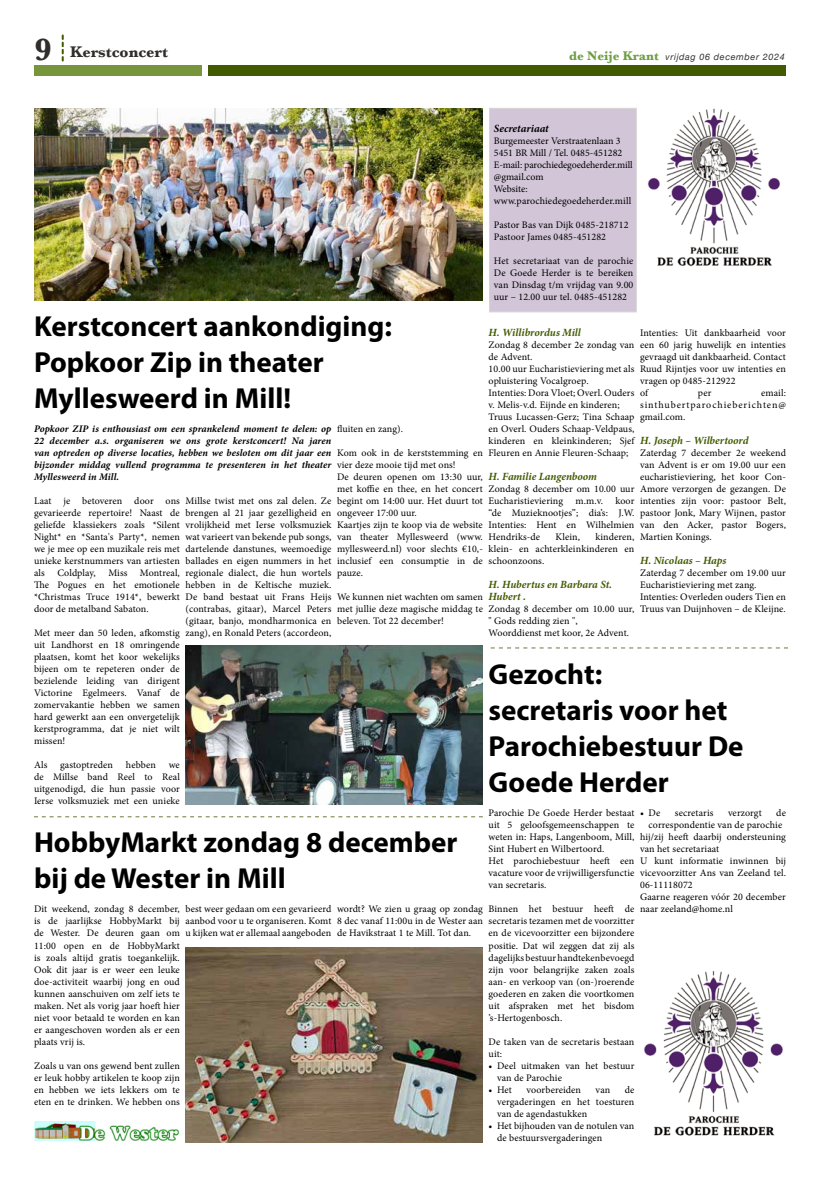
<style>
.page{position:relative;width:820px;height:1177px;background:#fff}
.page>*{position:absolute;margin:0;border:0;box-sizing:border-box;transform-origin:0 0}
.t1{font:700 29px/36px "Myriad Pro";color:#000}
.t2{font:700 16px "Baskerville";color:#302d2b}
.t3{font:italic 700 11px/12px "Minion Pro";letter-spacing:-.005em;color:#425a00}
.t4{font:italic 700 11px "Minion Pro";color:#000}
.t5{font:10px/12px "Minion Pro";letter-spacing:.01em;color:#000;text-align:justify}
.t6{font:italic 700 10px/12px "Minion Pro";letter-spacing:.005em;color:#000;text-align:justify}
.t7{font:italic 9px "Helvetica Neue";letter-spacing:.07em;color:#34302e}
.s1{font-size:32px}
.s2{font-family:"Baskerville";font-weight:700;font-style:normal;font-size:13px;color:#6e9e43}
</style>
<div class="page">
<div style="left:34px;top:65px;width:167px;height:11px;background:#77953a"></div>
<div style="left:208px;top:65px;width:577px;height:11px;background:#425a00"></div>
<svg style="left:62px;top:35px;width:2px;height:26px"></svg>
<div style="left:489px;top:108px;width:147px;height:204px;background:#d1c5d7"></div>
<img style="left:647px;top:108px;width:134px;height:159px">
<svg style="left:490px;top:647px;width:297px;height:1px"></svg>
<svg style="left:34px;top:816px;width:448px;height:1px"></svg>
<img style="left:644px;top:971px;width:139px;height:165px">
<img style="left:34px;top:108px;width:448px;height:192px">
<img style="left:185px;top:645px;width:297px;height:159px">
<img style="left:185px;top:947px;width:297px;height:195px">
<img style="left:34px;top:1121px;width:146px;height:19px">
<h2 class="t2" style="left:34px;top:41px;width:135px"><span class="s1">9</span> Kerstconcert</h2>
<p class="t7" style="left:569px;top:50px;width:217px"><span class="s2">de Neije Krant</span> vrijdag 06 december 2024</p>
<p class="t4" style="left:493px;top:121px;width:56px">Secretariaat</p>
<p class="t5" style="left:493px;top:135px;width:140px;text-align:left">Burgemeester Verstraatenlaan 3<br>5451 BR Mill / Tel. 0485-451282<br>E-mail: parochiedegoedeherder.mill @gmail.com<br>Website: www.parochiedegoedeherder.mill</p>
<p class="t5" style="left:493px;top:219px;width:136px">Pastor Bas van Dijk 0485-218712<br>Pastoor James 0485-451282</p>
<p class="t5" style="left:493px;top:255px;width:141px">Het secretariaat van de parochie De Goede Herder is te bereiken van Dinsdag t/m vrijdag van 9.00 uur – 12.00 uur tel. 0485-451282</p>
<h1 class="t1" style="left:34px;top:307px;width:359px">Kerstconcert aankondiging:<br>Popkoor Zip in theater<br>Myllesweerd in Mill!</h1>
<p class="t6" style="left:34px;top:423px;width:299px">Popkoor ZIP is enthousiast om een sprankelend moment te delen: op 22 december a.s. organiseren we ons grote kerstconcert! Na jaren van optreden op diverse locaties, hebben we besloten om dit jaar een bijzonder middag vullend programma te presenteren in het theater Myllesweerd in Mill.</p>
<p class="t5" style="left:34px;top:495px;width:147px">Laat je betoveren door ons gevarieerde repertoire! Naast de geliefde klassiekers zoals *Silent Night* en *Santa's Party*, nemen we je mee op een muzikale reis met unieke kerstnummers van artiesten als</p>
<p class="t3" style="left:488px;top:326px;width:94px">H. Willibrordus Mill</p>
<p class="t5" style="left:488px;top:339px;width:147px;text-align:left">Zondag 8 december 2e zondag van de Advent.<br>10.00 uur Eucharistieviering met als opluistering Vocalgroep.<br>Intenties: Dora Vloet; Overl. Ouders v. Melis-v.d. Eijnde en kinderen;<br>Truus Lucassen-Gerz; Tina Schaap en Overl. Ouders Schaap-Veldpaus, kinderen en kleinkinderen; Sjef<br>Fleuren en Annie Fleuren-Schaap;</p>
<p class="t3" style="left:488px;top:470px;width:110px">H. Familie Langenboom</p>
<p class="t5" style="left:488px;top:483px;width:147px">Zondag 8 december om 10.00 uur Eucharistieviering m.m.v. koor “de Muzieknootjes”; dia’s: J.W.<br>Intenties: Hent en Wilhelmien Hendriks-de</p>
<p class="t5" style="left:639px;top:327px;width:147px;text-align:left">Intenties: Uit dankbaarheid voor een 60 jarig huwelijk en intenties gevraagd uit dankbaarheid. Contact<br>Ruud Rijntjes voor uw intenties en vragen op 0485-212922<br>of</p>
<p class="t5" style="left:639px;top:387px;width:147px;text-indent:121px">email: sinthubertparochieberichten@ gmail.com.</p>
<p class="t3" style="left:639px;top:434px;width:110px">H. Joseph – Wilbertoord</p>
<p class="t5" style="left:639px;top:447px;width:147px">Zaterdag 7 december 2e weekend van Advent is er om 19.00 uur een eucharistieviering, het koor Con-Amore verzorgen de gezangen. De intenties zijn voor: pastoor Belt, pastoor Jonk, Mary Wijnen, pastor van den Acker, pastor Bogers, Martien Konings.</p>
<p class="t3" style="left:639px;top:554px;width:88px">H. Nicolaas – Haps</p>
<p class="t5" style="left:639px;top:567px;width:147px;text-align:left">Zaterdag 7 december om 19.00 uur Eucharistieviering met zang.<br>Intenties: Overleden ouders Tien en Truus van Duijnhoven – de Kleijne.</p>
<p class="t5" style="left:697px;top:387px;width:15px">per</p>
<p class="t5" style="left:337px;top:423px;width:67px">fluiten en zang).</p>
<p class="t5" style="left:337px;top:447px;width:147px;text-align:left">Kom ook in de kerststemming en vier deze mooie tijd met ons!<br>De deuren openen om 13:30 uur, met koffie en thee, en het concert begint om 14:00 uur. Het duurt tot ongeveer 17:00 uur.<br>Kaartjes zijn te koop via de website van theater Myllesweerd (www. myllesweerd.nl) voor slechts €10,- inclusief een consumptie in de pauze.</p>
<p class="t5" style="left:337px;top:591px;width:147px">We kunnen niet wachten om samen met jullie deze magische middag te beleven. Tot 22 december!</p>
<p class="t5" style="left:185px;top:495px;width:147px">Millse twist met ons zal delen. Ze brengen al 21 jaar gezelligheid en vrolijkheid met Ierse volksmuziek wat varieert van bekende pub songs, dartelende danstunes, weemoedige ballades en eigen nummers in het regionale dialect, die hun wortels hebben in de Keltische muziek.<br>De band bestaat uit Frans Heijs (contrabas, gitaar), Marcel Peters (gitaar, banjo, mondharmonica en zang), en Ronald Peters (accordeon,</p>
<p class="t5" style="left:488px;top:531px;width:147px;text-indent:107px">kinderen, klein- en achterkleinkinderen en schoonzoons.</p>
<p class="t3" style="left:488px;top:578px;width:125px">H. Hubertus en Barbara St.<br>Hubert .</p>
<p class="t5" style="left:488px;top:603px;width:147px;text-align:left">Zondag 8 december om 10.00 uur, " Gods redding zien ",<br>Woorddienst met koor, 2e Advent.</p>
<p class="t5" style="left:555px;top:531px;width:26px">Klein,</p>
<p class="t5" style="left:34px;top:567px;width:147px;text-indent:106px">Montreal, The Pogues en het emotionele *Christmas Truce 1914*, bewerkt door de metalband Sabaton.</p>
<p class="t5" style="left:34px;top:627px;width:147px">Met meer dan 50 leden, afkomstig uit Landhorst en 18 omringende plaatsen, komt het koor wekelijks bijeen om te repeteren onder de bezielende leiding van dirigent Victorine Egelmeers. Vanaf de zomervakantie hebben we samen hard gewerkt aan een onvergetelijk kerstprogramma, dat je niet wilt missen!</p>
<p class="t5" style="left:34px;top:759px;width:15px">Als</p>
<p class="t5" style="left:60px;top:759px;width:54px">gastoptreden</p>
<p class="t5" style="left:126px;top:759px;width:31px">hebben</p>
<p class="t5" style="left:57px;top:567px;width:40px">Coldplay,</p>
<p class="t5" style="left:108px;top:567px;width:21px">Miss</p>
<h1 class="t1" style="left:488px;top:655px;width:256px">Gezocht:<br>secretaris voor het<br>Parochiebestuur De<br>Goede Herder</h1>
<p class="t5" style="left:488px;top:807px;width:147px;text-align:left">Parochie De Goede Herder bestaat uit 5 geloofsgemeenschappen te weten in: Haps, Langenboom, Mill,<br>Sint Hubert en Wilbertoord.<br>Het parochiebestuur heeft een vacature voor de vrijwilligersfunctie van secretaris.</p>
<p class="t5" style="left:488px;top:903px;width:147px">Binnen het bestuur heeft de secretaris tezamen met de voorzitter en de vicevoorzitter een bijzondere positie. Dat wil zeggen dat zij als dagelijks bestuur handtekenbevoegd zijn voor belangrijke zaken zoals aan- en verkoop van (on-)roerende goederen en zaken die voortkomen uit afspraken met het bisdom ’s-Hertogenbosch.</p>
<p class="t5" style="left:488px;top:1035px;width:147px">De taken van de secretaris bestaan uit:</p>
<p class="t5" style="left:497px;top:1059px;width:139px;text-indent:-8px">• Deel uitmaken van het bestuur van de Parochie</p>
<p class="t5" style="left:488px;top:1083px;width:25px">• Het</p>
<p class="t5" style="left:526px;top:1083px;width:56px">voorbereiden</p>
<p class="t5" style="left:595px;top:1083px;width:16px">van</p>
<p class="t5" style="left:34px;top:759px;width:147px;text-indent:135px">we de Millse band Reel to Real uitgenodigd, die hun passie voor Ierse volksmuziek met een unieke</p>
<p class="t5" style="left:639px;top:807px;width:22px">• De</p>
<p class="t5" style="left:674px;top:807px;width:40px">secretaris</p>
<p class="t5" style="left:727px;top:807px;width:35px">verzorgt</p>
<p class="t5" style="left:776px;top:807px;width:11px">de</p>
<p class="t5" style="left:648px;top:819px;width:135px">correspondentie van de parochie</p>
<p class="t5" style="left:639px;top:831px;width:147px">hij/zij heeft daarbij ondersteuning</p>
<p class="t5" style="left:639px;top:843px;width:81px">van het secretariaat</p>
<p class="t5" style="left:639px;top:855px;width:147px">U kunt informatie inwinnen bij</p>
<p class="t5" style="left:639px;top:867px;width:147px">vicevoorzitter Ans van Zeeland tel.</p>
<p class="t5" style="left:639px;top:879px;width:54px">06-11118072</p>
<p class="t5" style="left:639px;top:891px;width:147px">Gaarne reageren vóór 20 december</p>
<p class="t5" style="left:639px;top:903px;width:94px">naar zeeland@home.nl</p>
<h1 class="t1" style="left:34px;top:823px;width:425px">HobbyMarkt zondag 8 december bij de Wester in Mill</h1>
<p class="t5" style="left:34px;top:903px;width:147px">Dit weekend, zondag 8 december, is de jaarlijkse HobbyMarkt bij de Wester. De deuren gaan om 11:00 open en de HobbyMarkt is zoals altijd gratis toegankelijk.<br>Ook dit jaar is er weer een leuke doe-activiteit waarbij jong en oud kunnen aanschuiven om zelf iets te maken. Net als vorig jaar hoeft hier niet voor betaald te worden en kan er aangeschoven worden als er een plaats vrij is.</p>
<p class="t5" style="left:34px;top:1059px;width:147px">Zoals u van ons gewend bent zullen er leuk hobby artikelen te koop zijn en hebben we iets lekkers om te eten en te drinken. We hebben ons</p>
<p class="t5" style="left:185px;top:903px;width:147px">best weer gedaan om een gevarieerd aanbod voor u te organiseren. Komt u kijken wat er allemaal aangeboden</p>
<p class="t5" style="left:337px;top:903px;width:147px">wordt? We zien u graag op zondag 8 dec vanaf 11:00u in de Wester aan de Havikstraat 1 te Mill. Tot dan.</p>
<p class="t5" style="left:497px;top:1083px;width:139px;text-indent:128px">de vergaderingen en het toesturen van de agendastukken</p>
<p class="t5" style="left:497px;top:1119px;width:139px;text-indent:-8px">• Het bijhouden van de notulen van de bestuursvergaderingen</p>
</div>
